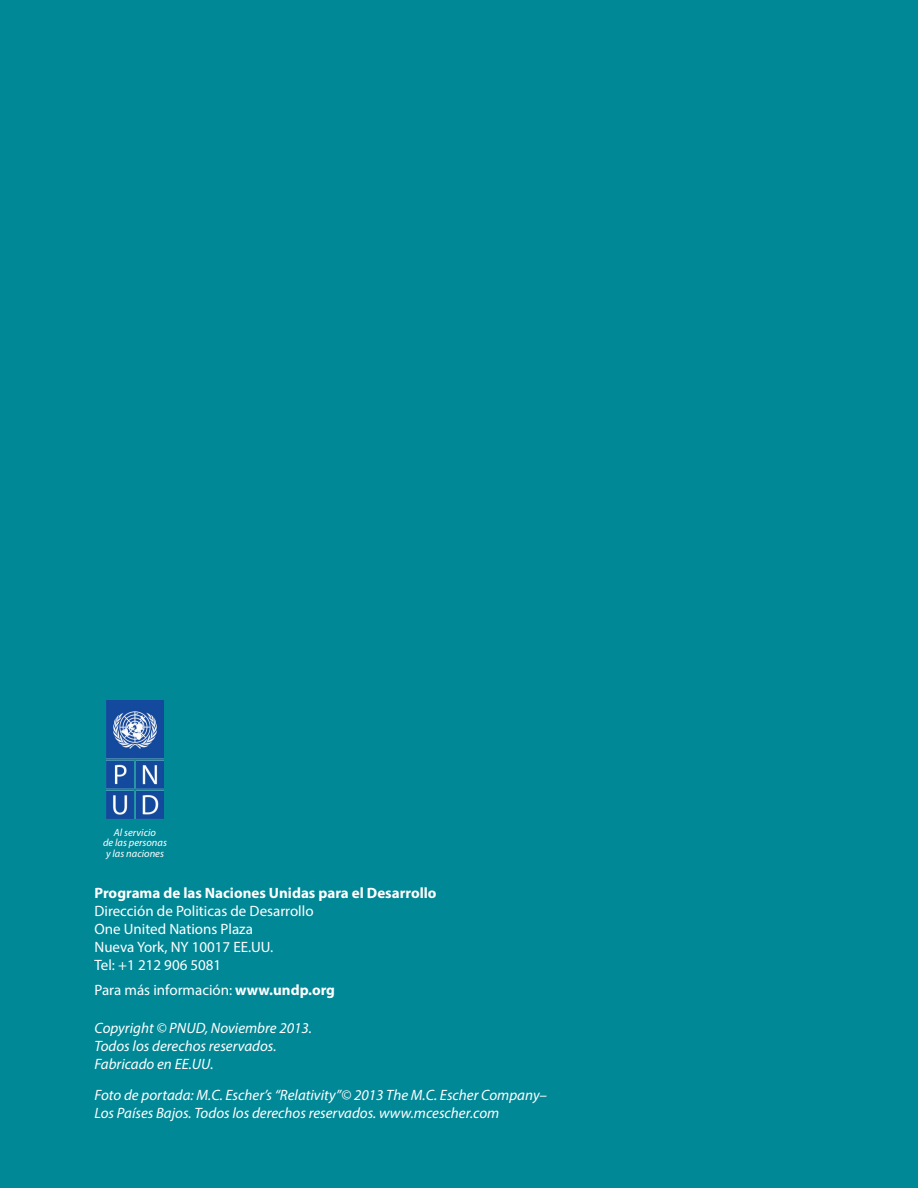
<style>
.page{position:relative;width:918px;height:1188px;background:#008897}
.page>*{position:absolute;margin:0;border:0;box-sizing:border-box;transform-origin:0 0}
.t1{font:italic 15px/18px "Myriad Pro";color:#fff}
.t2{font:15px/18px "Myriad Pro";color:#fff}
.t3{font:700 15px "Myriad Pro";color:#fff}
.t4{font:italic 10.5px/10.5px "Myriad Pro";color:#fff;text-align:center}
.s1{font-weight:700}
</style>
<div class="page">
<img style="left:106px;top:701px;width:58px;height:117px">
<p class="t4" style="left:103px;top:827px;width:65px">Al servicio<br>de las personas y las naciones</p>
<p class="t3" style="left:95px;top:883px;width:344px">Programa de las Naciones Unidas para el Desarrollo</p>
<p class="t2" style="left:95px;top:901px;width:221px">Dirección de Politicas de Desarrollo<br>One United Nations Plaza<br>Nueva York, NY 10017 EE.UU.<br>Tel: +1 212 906 5081</p>
<p class="t2" style="left:95px;top:980px;width:242px">Para más información: <span class="s1">www.undp.org</span></p>
<p class="t1" style="left:95px;top:1018px;width:219px">Copyright © PNUD, Noviembre 2013.<br>Todos los derechos reservados.<br>Fabricado en EE.UU.</p>
<p class="t1" style="left:95px;top:1086px;width:454px">Foto de portada: M.C. Escher’s “Relativity”© 2013 The M.C. Escher Company–<br>Los Países Bajos. Todos los derechos reservados. www.mcescher.com</p>
</div>
